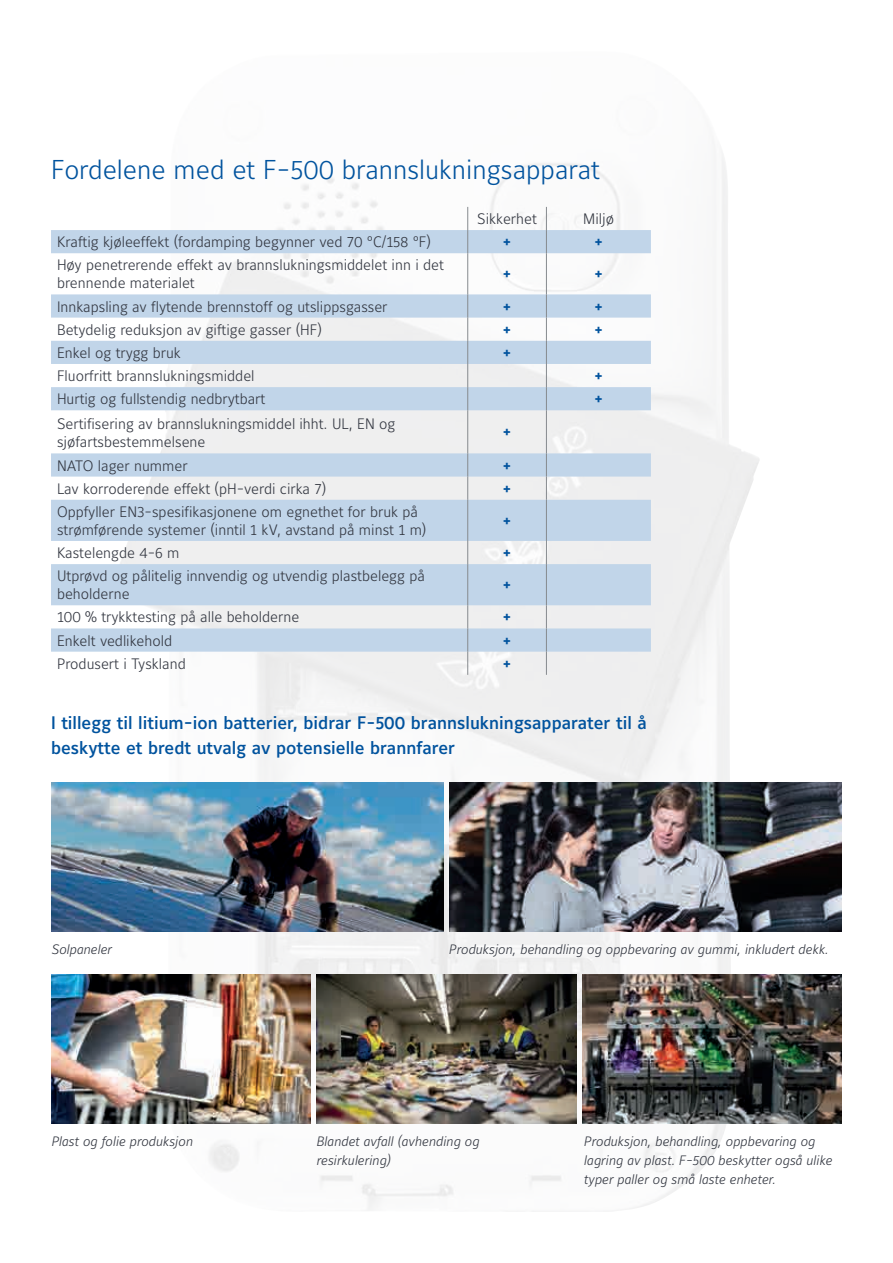
<style>
.page{position:relative;width:893px;height:1263px;background:#fff}
.page>*{position:absolute;margin:0;border:0;box-sizing:border-box;transform-origin:0 0}
.t1{font:300 27px "Maurea Jci Lf ML";color:#01539e}
.t2{font:500 18px/25.5px "Maurea Jci Lf ML";color:#01539e}
.t3{font:300 15px/18px "Maurea Jci Lf ML";color:#323640}
.t4{font:700 15px "Maurea Jci Lf ML";color:#01539e}
.t5{font:italic 300 13.5px/18.8px "Maurea Jci Lf ML";color:#323640}
</style>
<div class="page">
<img style="left:112px;top:153px;width:649px;height:1059px">
<svg style="left:51px;top:230px;width:600px;height:422px;fill:#c1d5e9"></svg>
<svg style="left:467px;top:207px;width:1px;height:46px"></svg>
<svg style="left:546px;top:207px;width:1px;height:46px"></svg>
<hr style="left:467px;top:253px;width:1px;height:41px;background:#868a8e">
<hr style="left:546px;top:253px;width:1px;height:41px;background:#868a8e">
<svg style="left:467px;top:294px;width:1px;height:116px"></svg>
<svg style="left:546px;top:294px;width:1px;height:116px"></svg>
<hr style="left:467px;top:410px;width:1px;height:43px;background:#868a8e">
<hr style="left:546px;top:410px;width:1px;height:43px;background:#868a8e">
<svg style="left:467px;top:453px;width:1px;height:47px"></svg>
<svg style="left:546px;top:453px;width:1px;height:47px"></svg>
<hr style="left:467px;top:500px;width:1px;height:41px;background:#868a8e">
<hr style="left:546px;top:500px;width:1px;height:41px;background:#868a8e">
<svg style="left:467px;top:541px;width:1px;height:23px"></svg>
<svg style="left:546px;top:541px;width:1px;height:23px"></svg>
<hr style="left:467px;top:564px;width:1px;height:41px;background:#868a8e">
<hr style="left:546px;top:564px;width:1px;height:41px;background:#868a8e">
<svg style="left:467px;top:605px;width:1px;height:70px"></svg>
<svg style="left:546px;top:605px;width:1px;height:70px"></svg>
<img style="left:51px;top:782px;width:392px;height:149px">
<img style="left:450px;top:782px;width:392px;height:149px">
<img style="left:51px;top:975px;width:259px;height:149px">
<img style="left:317px;top:975px;width:259px;height:149px">
<img style="left:583px;top:975px;width:259px;height:149px">
<h1 class="t1" style="left:51px;top:153px;width:550px">Fordelene med et F-500 brannslukningsapparat</h1>
<p class="t3" style="left:477px;top:210px;width:61px">Sikkerhet</p>
<p class="t3" style="left:583px;top:210px;width:32px">Miljø</p>
<p class="t3" style="left:57px;top:233px;width:375px">Kraftig kjøleeffekt (fordamping begynner ved 70 °C/158 °F)</p>
<p class="t4" style="left:503px;top:233px;width:10px">+</p>
<p class="t4" style="left:594px;top:233px;width:10px">+</p>
<p class="t3" style="left:57px;top:256px;width:388px">Høy penetrerende effekt av brannslukningsmiddelet inn i det brennende materialet</p>
<p class="t4" style="left:503px;top:265px;width:10px">+</p>
<p class="t4" style="left:594px;top:265px;width:10px">+</p>
<p class="t3" style="left:57px;top:297px;width:332px">Innkapsling av flytende brennstoff og utslippsgasser</p>
<p class="t4" style="left:503px;top:297px;width:10px">+</p>
<p class="t4" style="left:594px;top:297px;width:10px">+</p>
<p class="t3" style="left:57px;top:320px;width:266px">Betydelig reduksjon av giftige gasser (HF)</p>
<p class="t4" style="left:503px;top:320px;width:10px">+</p>
<p class="t4" style="left:594px;top:320px;width:10px">+</p>
<p class="t3" style="left:57px;top:343px;width:125px">Enkel og trygg bruk</p>
<p class="t4" style="left:503px;top:344px;width:10px">+</p>
<p class="t3" style="left:57px;top:367px;width:199px">Fluorfritt brannslukningsmiddel</p>
<p class="t4" style="left:594px;top:367px;width:10px">+</p>
<p class="t3" style="left:57px;top:390px;width:210px">Hurtig og fullstendig nedbrytbart</p>
<p class="t4" style="left:594px;top:390px;width:10px">+</p>
<p class="t3" style="left:57px;top:415px;width:340px">Sertifisering av brannslukningsmiddel ihht. UL, EN og sjøfartsbestemmelsene</p>
<p class="t4" style="left:503px;top:423px;width:10px">+</p>
<p class="t3" style="left:57px;top:456px;width:132px">NATO lager nummer</p>
<p class="t4" style="left:503px;top:456px;width:10px">+</p>
<p class="t3" style="left:57px;top:479px;width:271px">Lav korroderende effekt (pH-verdi cirka 7)</p>
<p class="t4" style="left:503px;top:479px;width:10px">+</p>
<p class="t3" style="left:57px;top:502px;width:371px">Oppfyller EN3-spesifikasjonene om egnethet for bruk på strømførende systemer (inntil 1 kV, avstand på minst 1 m)</p>
<p class="t4" style="left:503px;top:512px;width:10px">+</p>
<p class="t3" style="left:57px;top:544px;width:124px">Kastelengde 4-6 m</p>
<p class="t4" style="left:503px;top:544px;width:10px">+</p>
<p class="t3" style="left:57px;top:567px;width:369px">Utprøvd og pålitelig innvendig og utvendig plastbelegg på beholderne</p>
<p class="t4" style="left:503px;top:576px;width:10px">+</p>
<p class="t3" style="left:57px;top:608px;width:244px">100 % trykktesting på alle beholderne</p>
<p class="t4" style="left:503px;top:608px;width:10px">+</p>
<p class="t3" style="left:57px;top:631px;width:117px">Enkelt vedlikehold</p>
<p class="t4" style="left:503px;top:631px;width:10px">+</p>
<p class="t3" style="left:57px;top:654px;width:130px">Produsert i Tyskland</p>
<p class="t4" style="left:503px;top:655px;width:10px">+</p>
<p class="t2" style="left:51px;top:710px;width:597px">I tillegg til litium-ion batterier, bidrar F-500 brannslukningsapparater til å beskytte et bredt utvalg av potensielle brannfarer</p>
<p class="t5" style="left:51px;top:940px;width:62px">Solpaneler</p>
<p class="t5" style="left:449px;top:940px;width:381px">Produksjon, behandling og oppbevaring av gummi, inkludert dekk.</p>
<p class="t5" style="left:51px;top:1133px;width:143px">Plast og folie produksjon</p>
<p class="t5" style="left:316px;top:1133px;width:164px">Blandet avfall (avhending og resirkulering)</p>
<p class="t5" style="left:584px;top:1133px;width:250px">Produksjon, behandling, oppbevaring og lagring av plast. F-500 beskytter også ulike typer paller og små laste enheter.</p>
</div>
